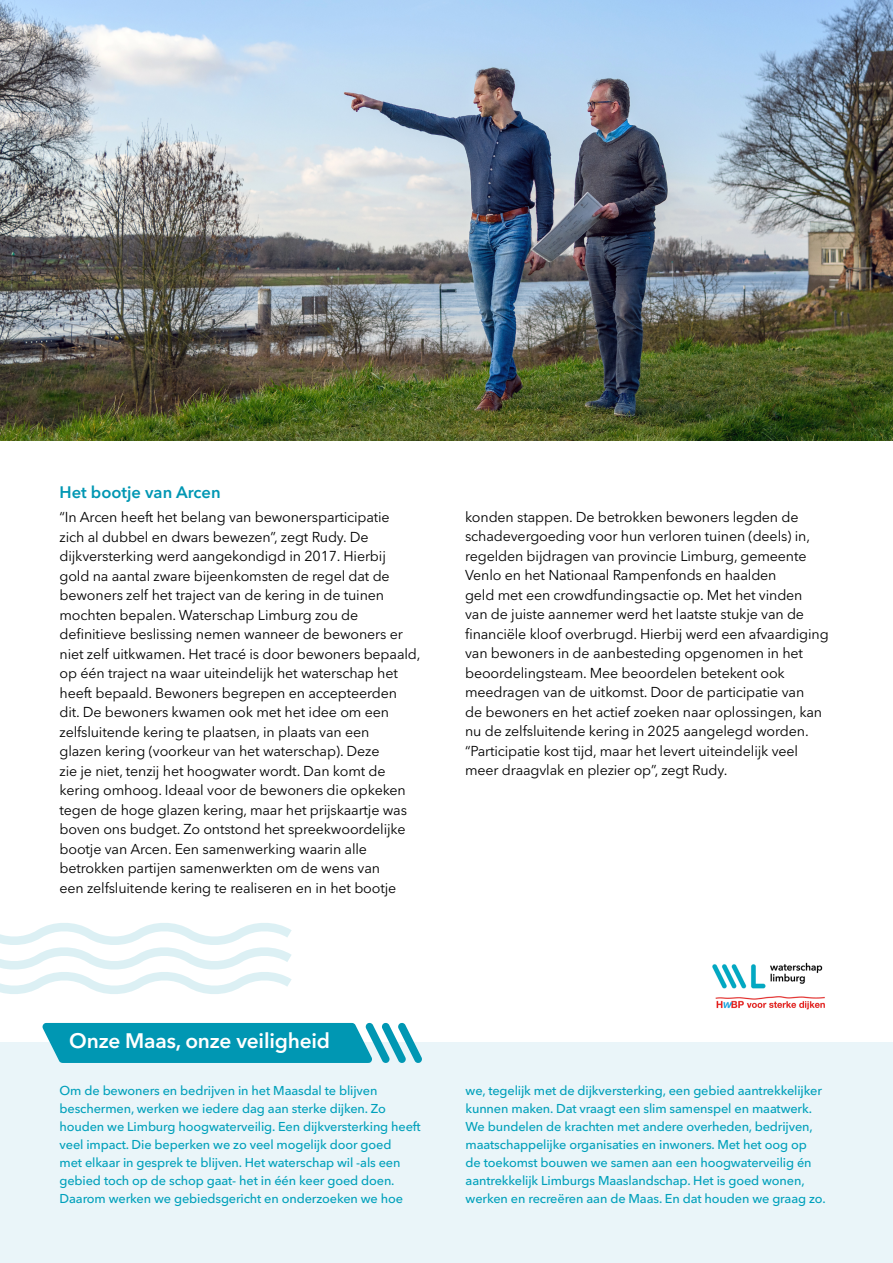
<style>
.page{position:relative;width:893px;height:1263px;background:#fff}
.page>*{position:absolute;margin:0;border:0;box-sizing:border-box;transform-origin:0 0}
.t1{font:600 20.85px "Avenir Next LT Pro";letter-spacing:-.01em;color:#fff}
.t2{font:600 16.5px "Avenir Next LT Pro";color:#0097b3}
.t3{font:14.25px/19.5px "Avenir Next LT Pro";letter-spacing:-.01em;color:#000}
.t4{font:500 12.75px/18px "Avenir Next LT Pro";letter-spacing:-.01em;color:#00a0bb}
</style>
<div class="page">
<img style="left:0;top:0;width:893px;height:440px">
<div style="left:0;top:1043px;width:893px;height:220px;background:#eaf5f9"></div>
<svg style="left:42px;top:1022px;width:380px;height:41px;background:#20a4bc"></svg>
<svg style="left:0;top:923px;width:292px;height:71px"></svg>
<img style="left:712px;top:962px;width:113px;height:48px">
<p class="t2" style="left:60px;top:483px;width:163px">Het bootje van Arcen</p>
<p class="t3" style="left:60px;top:507px;width:363px">“In Arcen heeft het belang van bewonersparticipatie<br>zich al dubbel en dwars bewezen”, zegt Rudy. De dijkversterking werd aangekondigd in 2017. Hierbij<br>gold na aantal zware bijeenkomsten de regel dat de bewoners zelf het traject van de kering in de tuinen mochten bepalen. Waterschap Limburg zou de definitieve beslissing nemen wanneer de bewoners er niet zelf uitkwamen. Het tracé is door bewoners bepaald, op één traject na waar uiteindelijk het waterschap het heeft bepaald. Bewoners begrepen en accepteerden dit. De bewoners kwamen ook met het idee om een zelfsluitende kering te plaatsen, in plaats van een<br>glazen kering (voorkeur van het waterschap). Deze<br>zie je niet, tenzij het hoogwater wordt. Dan komt de kering omhoog. Ideaal voor de bewoners die opkeken tegen de hoge glazen kering, maar het prijskaartje was boven ons budget. Zo ontstond het spreekwoordelijke bootje van Arcen. Een samenwerking waarin alle betrokken partijen samenwerkten om de wens van<br>een zelfsluitende kering te realiseren en in het bootje</p>
<p class="t3" style="left:465px;top:507px;width:365px">konden stappen. De betrokken bewoners legden de schadevergoeding voor hun verloren tuinen (deels) in, regelden bijdragen van provincie Limburg, gemeente Venlo en het Nationaal Rampenfonds en haalden<br>geld met een crowdfundingsactie op. Met het vinden<br>van de juiste aannemer werd het laatste stukje van de financiële kloof overbrugd. Hierbij werd een afvaardiging van bewoners in de aanbesteding opgenomen in het beoordelingsteam. Mee beoordelen betekent ook meedragen van de uitkomst. Door de participatie van<br>de bewoners en het actief zoeken naar oplossingen, kan nu de zelfsluitende kering in 2025 aangelegd worden. “Participatie kost tijd, maar het levert uiteindelijk veel meer draagvlak en plezier op”, zegt Rudy.</p>
<h1 class="t1" style="left:69px;top:1027px;width:262px">Onze Maas, onze veiligheid</h1>
<p class="t4" style="left:60px;top:1082px;width:363px">Om de bewoners en bedrijven in het Maasdal te blijven beschermen, werken we iedere dag aan sterke dijken. Zo houden we Limburg hoogwaterveilig. Een dijkversterking heeft veel impact. Die beperken we zo veel mogelijk door goed<br>met elkaar in gesprek te blijven. Het waterschap wil -als een gebied toch op de schop gaat- het in één keer goed doen.<br>Daarom werken we gebiedsgericht en onderzoeken we hoe</p>
<p class="t4" style="left:466px;top:1082px;width:362px">we, tegelijk met de dijkversterking, een gebied aantrekkelijker kunnen maken. Dat vraagt een slim samenspel en maatwerk.<br>We bundelen de krachten met andere overheden, bedrijven, maatschappelijke organisaties en inwoners. Met het oog op<br>de toekomst bouwen we samen aan een hoogwaterveilig én aantrekkelijk Limburgs Maaslandschap. Het is goed wonen, werken en recreëren aan de Maas. En dat houden we graag zo.</p>
</div>
